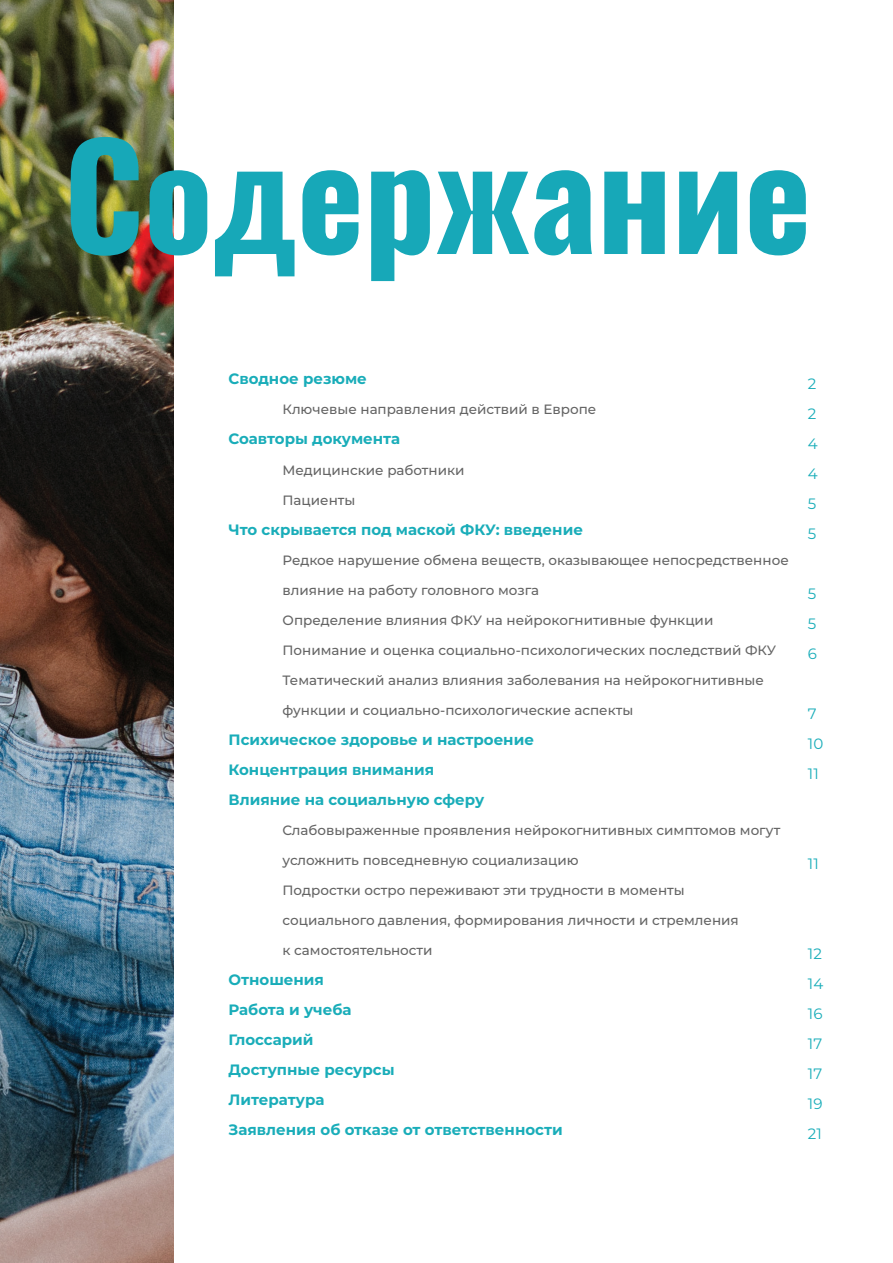
<style>
.page{position:relative;width:893px;height:1263px;background:#fff}
.page>*{position:absolute;margin:0;border:0;box-sizing:border-box;transform-origin:0 0}
.t1{font:700 142.5px "Oswald";color:#17a8b8}
.t2{font:700 15px "Montserrat";color:#19adb9}
.t3{font:15px "Montserrat";color:#19adb9}
.t4{font:500 13.5px "Montserrat";color:#646464}
</style>
<div class="page">
<img style="left:0;top:0;width:174px;height:1263px">
<p class="t1" style="left:64px;top:121px;width:749px">Содержание</p>
<p class="t2" style="left:229px;top:368px;width:140px">Сводное резюме</p>
<p class="t4" style="left:283px;top:400px;width:315px">Ключевые направления действий в Европе</p>
<p class="t2" style="left:229px;top:428px;width:173px">Соавторы документа</p>
<p class="t4" style="left:283px;top:460px;width:183px">Медицинские работники</p>
<p class="t4" style="left:283px;top:490px;width:74px">Пациенты</p>
<p class="t2" style="left:229px;top:518px;width:356px">Что скрывается под маской ФКУ: введение</p>
<p class="t4" style="left:283px;top:550px;width:508px">Редкое нарушение обмена веществ, оказывающее непосредственное</p>
<p class="t4" style="left:283px;top:580px;width:258px">влияние на работу головного мозга</p>
<p class="t4" style="left:283px;top:610px;width:432px">Определение влияния ФКУ на нейрокогнитивные функции</p>
<p class="t4" style="left:283px;top:640px;width:495px">Понимание и оценка социально-психологических последствий ФКУ</p>
<p class="t4" style="left:283px;top:670px;width:483px">Тематический анализ влияния заболевания на нейрокогнитивные</p>
<p class="t4" style="left:283px;top:700px;width:352px">функции и социально-психологические аспекты</p>
<p class="t2" style="left:229px;top:728px;width:307px">Психическое здоровье и настроение</p>
<p class="t2" style="left:229px;top:758px;width:207px">Концентрация внимания</p>
<p class="t2" style="left:229px;top:788px;width:257px">Влияние на социальную сферу</p>
<p class="t4" style="left:283px;top:820px;width:499px">Слабовыраженные проявления нейрокогнитивных симптомов могут</p>
<p class="t4" style="left:283px;top:850px;width:298px">усложнить повседневную социализацию</p>
<p class="t4" style="left:283px;top:880px;width:404px">Подростки остро переживают эти трудности в моменты</p>
<p class="t4" style="left:283px;top:910px;width:458px">социального давления, формирования личности и стремления</p>
<p class="t4" style="left:283px;top:940px;width:152px">к самостоятельности</p>
<p class="t2" style="left:229px;top:968px;width:97px">Отношения</p>
<p class="t2" style="left:229px;top:998px;width:124px">Работа и учеба</p>
<p class="t2" style="left:229px;top:1028px;width:87px">Глоссарий</p>
<p class="t2" style="left:229px;top:1058px;width:167px">Доступные ресурсы</p>
<p class="t2" style="left:229px;top:1088px;width:97px">Литература</p>
<p class="t2" style="left:229px;top:1118px;width:336px">Заявления об отказе от ответственности</p>
<p class="t3" style="left:808px;top:373px;width:10px">2</p>
<p class="t3" style="left:808px;top:403px;width:10px">2</p>
<p class="t3" style="left:808px;top:433px;width:11px">4</p>
<p class="t3" style="left:808px;top:463px;width:11px">4</p>
<p class="t3" style="left:808px;top:493px;width:10px">5</p>
<p class="t3" style="left:808px;top:523px;width:10px">5</p>
<p class="t3" style="left:808px;top:583px;width:10px">5</p>
<p class="t3" style="left:808px;top:613px;width:10px">5</p>
<p class="t3" style="left:808px;top:643px;width:11px">6</p>
<p class="t3" style="left:808px;top:703px;width:10px">7</p>
<p class="t3" style="left:808px;top:733px;width:17px">10</p>
<p class="t3" style="left:808px;top:763px;width:12px">11</p>
<p class="t3" style="left:808px;top:853px;width:12px">11</p>
<p class="t3" style="left:808px;top:943px;width:15px">12</p>
<p class="t3" style="left:808px;top:973px;width:17px">14</p>
<p class="t3" style="left:808px;top:1003px;width:16px">16</p>
<p class="t3" style="left:808px;top:1033px;width:16px">17</p>
<p class="t3" style="left:808px;top:1063px;width:16px">17</p>
<p class="t3" style="left:808px;top:1093px;width:16px">19</p>
<p class="t3" style="left:808px;top:1123px;width:15px">21</p>
</div>
